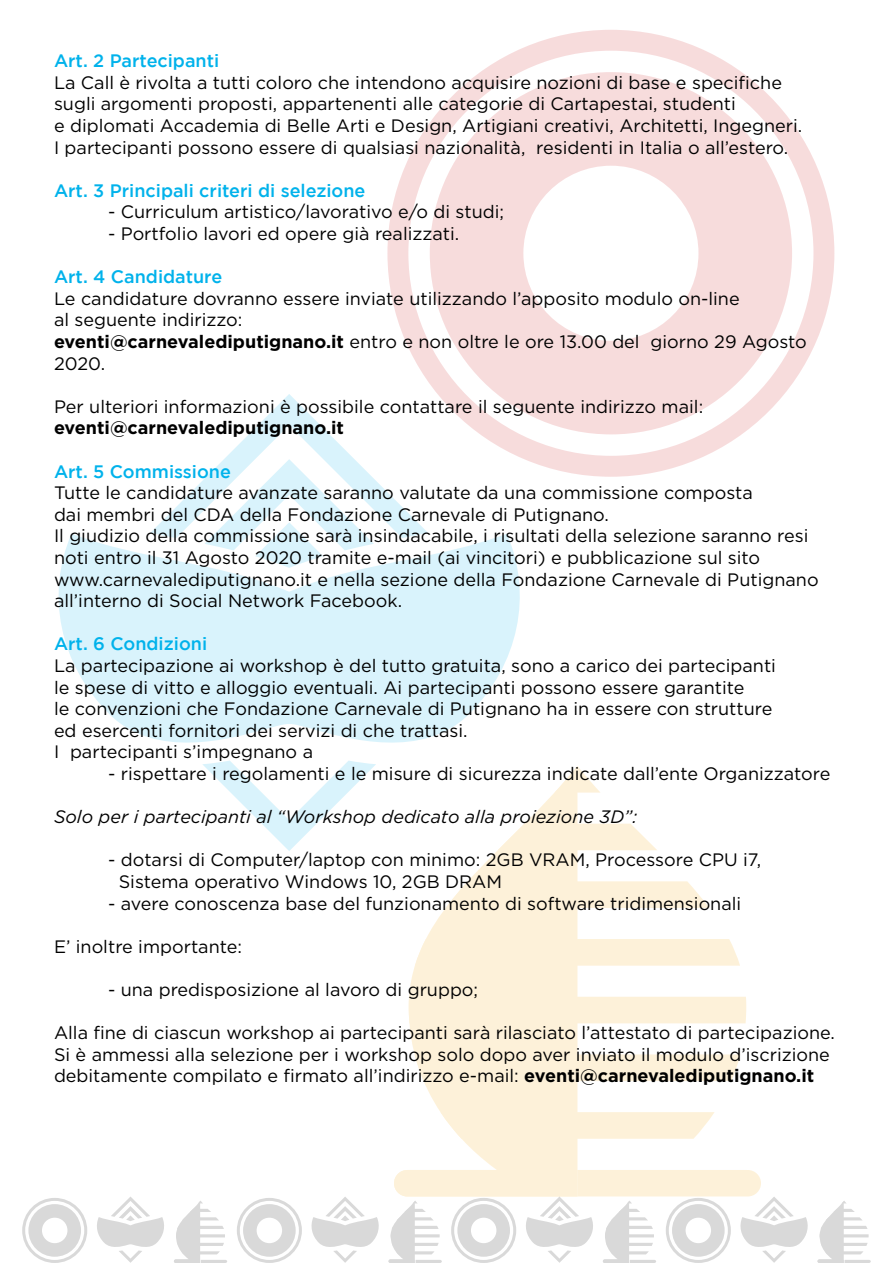
<style>
.page{position:relative;width:893px;height:1263px;background:#fff}
.page>*{position:absolute;margin:0;border:0;box-sizing:border-box;transform-origin:0 0}
.t1{font:18px/21.6px "Gotham";color:#000}
.t2{font:500 18px "Gotham";color:#00b2eb}
.t3{font:italic 18px "Gotham";color:#000}
.t4{font:700 18px "Gotham";color:#000}
.s1{font-weight:700}
</style>
<div class="page">
<svg style="left:577px;top:766px;width:23px;height:27px"></svg>
<svg style="left:577px;top:824px;width:80px;height:26px"></svg>
<svg style="left:577px;top:881px;width:132px;height:27px;background:#fdf2dc"></svg>
<div style="left:577px;top:939px;width:163px;height:27px;background:#fdf1d9"></div>
<div style="left:577px;top:997px;width:169px;height:26px;background:#fdf1d9"></div>
<div style="left:577px;top:1054px;width:163px;height:27px;background:#fdf1d9"></div>
<svg style="left:577px;top:1112px;width:137px;height:27px;background:#fdf2dc"></svg>
<svg style="left:408px;top:767px;width:169px;height:403px;fill:#fdf1d9"></svg>
<svg style="left:58px;top:534px;width:462px;height:209px;fill:#d9f3fc"></svg>
<svg style="left:202px;top:760px;width:174px;height:91px"></svg>
<svg style="left:150px;top:394px;width:278px;height:174px"></svg>
<svg style="left:387px;top:30px;width:447px;height:447px;fill:#f7dcdc"></svg>
<svg style="left:174px;top:1201px;width:53px;height:62px"></svg>
<svg style="left:22px;top:1198px;width:65px;height:65px"></svg>
<svg style="left:97px;top:1197px;width:67px;height:66px"></svg>
<svg style="left:237px;top:1198px;width:65px;height:65px"></svg>
<svg style="left:311px;top:1197px;width:68px;height:66px"></svg>
<svg style="left:817px;top:1201px;width:54px;height:62px"></svg>
<svg style="left:388px;top:1170px;width:420px;height:93px"></svg>
<p class="t2" style="left:54px;top:51px;width:167px">Art. 2 Partecipanti</p>
<p class="t1" style="left:54px;top:71px;width:750px">La Call è rivolta a tutti coloro che intendono acquisire nozioni di base e specifiche sugli argomenti proposti, appartenenti alle categorie di Cartapestai, studenti<br>e diplomati Accademia di Belle Arti e Design, Artigiani creativi, Architetti, Ingegneri.<br>I partecipanti possono essere di qualsiasi nazionalità, residenti in Italia o all’estero.</p>
<p class="t2" style="left:54px;top:180px;width:313px">Art. 3 Principali criteri di selezione</p>
<p class="t1" style="left:108px;top:201px;width:397px">- Curriculum artistico/lavorativo e/o di studi;</p>
<p class="t1" style="left:108px;top:222px;width:353px">- Portfolio lavori ed opere già realizzati.</p>
<p class="t2" style="left:54px;top:267px;width:170px">Art. 4 Candidature</p>
<p class="t1" style="left:54px;top:287px;width:754px">Le candidature dovranno essere inviate utilizzando l’apposito modulo on-line<br>al seguente indirizzo:<br><span class="s1">eventi@carnevalediputignano.it</span> entro e non oltre le ore 13.00 del giorno 29 Agosto 2020.</p>
<p class="t1" style="left:54px;top:395px;width:651px">Per ulteriori informazioni è possibile contattare il seguente indirizzo mail:</p>
<p class="t4" style="left:54px;top:418px;width:292px">eventi@carnevalediputignano.it</p>
<p class="t2" style="left:54px;top:461px;width:178px">Art. 5 Commissione</p>
<p class="t1" style="left:54px;top:482px;width:766px">Tutte le candidature avanzate saranno valutate da una commissione composta<br>dai membri del CDA della Fondazione Carnevale di Putignano.<br>Il giudizio della commissione sarà insindacabile, i risultati della selezione saranno resi noti entro il 31 Agosto 2020 tramite e-mail (ai vincitori) e pubblicazione sul sito www.carnevalediputignano.it e nella sezione della Fondazione Carnevale di Putignano all’interno di Social Network Facebook.</p>
<p class="t2" style="left:54px;top:634px;width:155px">Art. 6 Condizioni</p>
<p class="t1" style="left:54px;top:654px;width:723px">La partecipazione ai workshop è del tutto gratuita, sono a carico dei partecipanti le spese di vitto e alloggio eventuali. Ai partecipanti possono essere garantite<br>le convenzioni che Fondazione Carnevale di Putignano ha in essere con strutture ed esercenti fornitori dei servizi di che trattasi.<br>I partecipanti s’impegnano a</p>
<p class="t1" style="left:108px;top:762px;width:724px">- rispettare i regolamenti e le misure di sicurezza indicate dall’ente Organizzatore</p>
<p class="t3" style="left:54px;top:807px;width:585px">Solo per i partecipanti al “Workshop dedicato alla proiezione 3D”:</p>
<p class="t1" style="left:119px;top:849px;width:644px;text-indent:-11px">- dotarsi di Computer/laptop con minimo: 2GB VRAM, Processore CPU i7,<br>Sistema operativo Windows 10, 2GB DRAM</p>
<p class="t1" style="left:108px;top:892px;width:635px">- avere conoscenza base del funzionamento di software tridimensionali</p>
<p class="t1" style="left:54px;top:935px;width:190px">E’ inoltre importante:</p>
<p class="t1" style="left:108px;top:978px;width:372px">- una predisposizione al lavoro di gruppo;</p>
<p class="t1" style="left:54px;top:1022px;width:782px">Alla fine di ciascun workshop ai partecipanti sarà rilasciato l’attestato di partecipazione.<br>Si è ammessi alla selezione per i workshop solo dopo aver inviato il modulo d’iscrizione debitamente compilato e firmato all’indirizzo e-mail: <span class="s1">eventi@carnevalediputignano.it</span></p>
</div>
